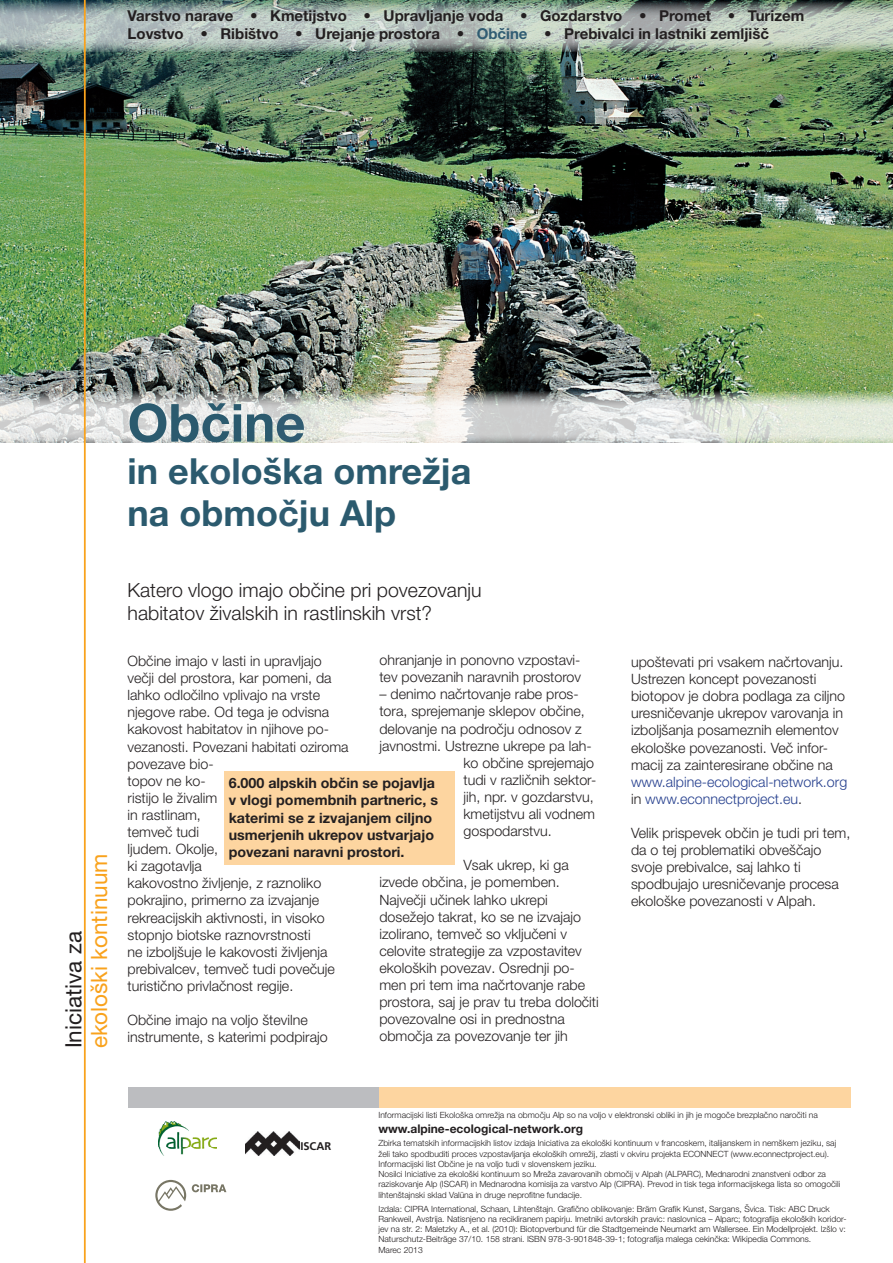
<style>
.page{position:relative;width:893px;height:1263px;background:#fff}
.page>*{position:absolute;margin:0;border:0;box-sizing:border-box;transform-origin:0 0}
.t1{font:700 52.5px "Helvetica Neue LT Pro";color:#2b5a6e}
.t2{font:700 36px "Helvetica Neue LT Pro";color:#2b5a6e}
.t3{font:22.5px "Helvetica Neue LT";color:#f9a21c}
.t4{font:22.5px "Helvetica Neue LT";color:#231f20}
.t5{font:300 19.5px "Helvetica Neue LT Pro";color:#231f20}
.t6{font:700 15px "Helvetica Neue LT Pro";color:#231f20}
.t7{font:300 14.25px/17.1px "Helvetica Neue LT Pro";color:#231f20}
.t8{font:700 14.25px/17.1px "Helvetica Neue LT Pro";color:#231f20}
.t9{font:700 12px "Helvetica Neue LT Pro";color:#231f20}
.t10{font:700 11.1px "Frutiger";color:#231f20}
.t11{font:300 8.55px/10.2px "Helvetica Neue LT Pro";color:#231f20}
.s1{color:#305c72}
.s2{color:#253f8e}
</style>
<div class="page">
<img style="left:0;top:0;width:893px;height:392px">
<div style="left:225px;top:771px;width:230px;height:93px;background:#fdd5a0"></div>
<div style="left:378px;top:1087px;width:472px;height:20px;background:#fdd5a0"></div>
<div style="left:128px;top:1087px;width:250px;height:20px;background:#bcbdc0"></div>
<img style="left:159px;top:1122px;width:57px;height:33px">
<img style="left:246px;top:1132px;width:53px;height:23px">
<svg style="left:0;top:392px;width:893px;height:57px"></svg>
<svg style="left:0;top:2px;width:893px;height:50px;background:#a6b5ad"></svg>
<svg style="left:155px;top:1180px;width:31px;height:31px"></svg>
<svg style="left:192px;top:1184px;width:34px;height:8px"></svg>
<hr style="left:84px;top:0;width:2px;height:1263px;background:#f9a21c">
<p class="t6" style="left:128px;top:6px;width:678px">Varstvo narave • Kmetijstvo • Upravljanje voda • Gozdarstvo • Promet • Turizem</p>
<p class="t6" style="left:128px;top:24px;width:643px">Lovstvo • Ribištvo • Urejanje prostora • <span class="s1">Občine</span> • Prebivalci in lastniki zemljišč</p>
<p class="t4" style="left:60px;top:1048px;width:119px;rotate:-90deg">Iniciativa za</p>
<p class="t3" style="left:86px;top:1048px;width:196px;rotate:-90deg">ekološki kontinuum</p>
<p class="t1" style="left:128px;top:390px;width:179px">Občin<span class="s1">e</span></p>
<p class="t2" style="left:128px;top:448px;width:345px">in ek<span class="s1">ol</span>oška omrežja</p>
<p class="t2" style="left:128px;top:490px;width:270px">na obmo<span class="s1">č</span>ju Alp</p>
<p class="t5" style="left:128px;top:578px;width:356px">Katero vlogo imajo občine pri povezovanju</p>
<p class="t5" style="left:128px;top:601px;width:306px">habitatov živalskih in rastlinskih vrst?</p>
<p class="t7" style="left:379px;top:651px;width:203px">ohranjanje in ponovno vzpostavi&shy;tev povezanih naravnih prostorov</p>
<p class="t7" style="left:379px;top:685px;width:201px">– denimo načrtovanje rabe pros-</p>
<p class="t7" style="left:379px;top:702px;width:207px">tora, sprejemanje sklepov občine,</p>
<p class="t7" style="left:379px;top:720px;width:204px">delovanje na področju odnosov z</p>
<p class="t7" style="left:379px;top:737px;width:214px">javnostmi. Ustrezne ukrepe pa lah-</p>
<p class="t7" style="left:463px;top:754px;width:132px">ko občine sprejemajo</p>
<p class="t7" style="left:463px;top:771px;width:134px">tudi v različnih sektor-</p>
<p class="t7" style="left:463px;top:788px;width:132px">jih, npr. v gozdarstvu,</p>
<p class="t7" style="left:463px;top:805px;width:133px">kmetijstvu ali vodnem</p>
<p class="t7" style="left:463px;top:822px;width:90px">gospodarstvu.</p>
<p class="t7" style="left:379px;top:856px;width:221px;text-indent:84px">Vsak ukrep, ki ga izvede občina, je pomemben.<br>Največji učinek lahko ukrepi dosežejo takrat, ko se ne izvajajo izolirano, temveč so vključeni v celovite strategije za vzpostavitev ekoloških povezav. Osrednji po&shy;men pri tem ima načrtovanje rabe prostora, saj je prav tu treba določiti povezovalne osi in prednostna območja za povezovanje ter jih</p>
<p class="t7" style="left:128px;top:652px;width:223px">Občine imajo v lasti in upravljajo večji del prostora, kar pomeni, da lahko odločilno vplivajo na vrste njegove rabe. Od tega je odvisna kakovost habitatov in njihove po&shy;vezanosti. Povezani habitati oziroma povezave bio-<br>topov ne ko-<br>ristijo le živalim<br>in rastlinam,<br>temveč tudi<br>ljudem. Okolje,<br>ki zagotavlja<br>kakovostno življenje, z raznoliko pokrajino, primerno za izvajanje rekreacijskih aktivnosti, in visoko stopnjo biotske raznovrstnosti<br>ne izboljšuje le kakovosti življenja prebivalcev, temveč tudi povečuje turistično privlačnost regije.</p>
<p class="t7" style="left:128px;top:1011px;width:202px">Občine imajo na voljo številne instrumente, s katerimi podpirajo</p>
<p class="t8" style="left:229px;top:774px;width:211px">6.000 alpskih občin se pojavlja v vlogi pomembnih partneric, s katerimi se z izvajanjem ciljno usmerjenih ukrepov ustvarjajo povezani naravni prostori.</p>
<p class="t7" style="left:631px;top:653px;width:218px">upoštevati pri vsakem načrtovanju.<br>Ustrezen koncept povezanosti biotopov je dobra podlaga za ciljno uresničevanje ukrepov varovanja in izboljšanja posameznih elementov ekološke povezanosti. Več infor&shy;macij za zainteresirane občine na <span class="s2">www.alpine-ecological-network.org </span>in <span class="s2">www.econnectproject.eu</span>.</p>
<p class="t7" style="left:631px;top:824px;width:221px">Velik prispevek občin je tudi pri tem, da o tej problematiki obveščajo svoje prebivalce, saj lahko ti spodbujajo uresničevanje procesa ekološke povezanosti v Alpah.</p>
<p class="t10" style="left:300px;top:1139px;width:32px">ISCAR</p>
<p class="t11" style="left:378px;top:1110px;width:441px">Informacijski listi Ekološka omrežja na območju Alp so na voljo v elektronski obliki in jih je mogoče brezplačno naročiti na</p>
<p class="t9" style="left:378px;top:1120px;width:206px">www.alpine-ecological-network.org</p>
<p class="t11" style="left:378px;top:1138px;width:463px">Zbirka tematskih informacijskih listov izdaja Iniciativa za ekološki kontinuum v francoskem, italijanskem in nemškem jeziku, saj želi tako spodbuditi proces vzpostavljanja ekoloških omrežij, zlasti v okviru projekta ECONNECT (www.econnectproject.eu).<br>Informacijski list Občine je na voljo tudi v slovenskem jeziku.<br>Nosilci Iniciative za ekološki kontinuum so Mreža zavarovanih območij v Alpah (ALPARC), Mednarodni znanstveni odbor za raziskovanje Alp (ISCAR) in Mednarodna komisija za varstvo Alp (CIPRA). Prevod in tisk tega informacijskega lista so omogočili lihtenštajnski sklad Valüna in druge neprofitne fundacije.</p>
<p class="t11" style="left:378px;top:1203px;width:469px">Izdala: CIPRA International, Schaan, Lihtenštajn. Grafično oblikovanje: Bräm Grafik Kunst, Sargans, Švica. Tisk: ABC Druck Rankweil, Avstrija. Natisnjeno na recikliranem papirju. Imetniki avtorskih pravic: naslovnica – Alparc; fotografija ekoloških koridor&shy;jev na str. 2: Maletzky A., et al. (2010): Biotopverbund für die Stadtgemeinde Neumarkt am Wallersee. Ein Modellprojekt. Izšlo v:<br>Naturschutz-Beiträge 37/10. 158 strani. ISBN 978-3-901848-39-1; fotografija malega cekinčka: Wikipedia Commons.</p>
<p class="t11" style="left:378px;top:1244px;width:46px">Marec 2013</p>
</div>
